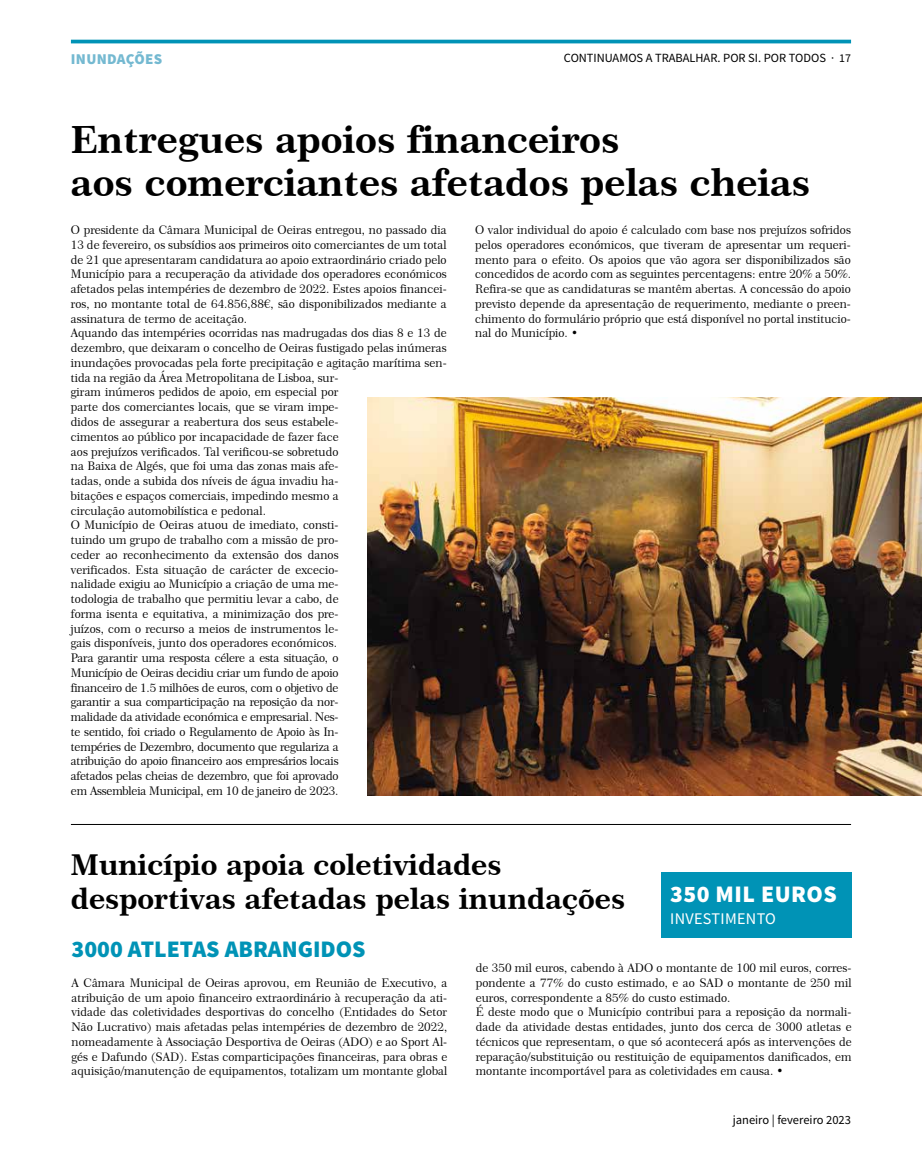
<style>
.page{position:relative;width:922px;height:1170px;background:#fff}
.page>*{position:absolute;margin:0;border:0;box-sizing:border-box;transform-origin:0 0}
.t1{font:37.5px/43.1px "Century 751 BT Bold B";color:#000}
.t2{font:28.75px/33px "Century 751 BT Bold B";color:#000}
.t3{font:900 23.75px "Source Sans Pro";color:#0093b6}
.t4{font:900 23.75px "Source Sans Pro";letter-spacing:.02em;color:#fff}
.t5{font:16.25px "Source Sans Pro";letter-spacing:.02em;color:#fff}
.t6{font:900 15px "Source Sans Pro";letter-spacing:.02em;color:#74b9d1}
.t7{font:12.5px "Source Sans Pro";color:#000}
.t8{font:11.88px/14.8px "Century 751 BT Roman B";color:#000;text-align:justify}
.s1{font-size:11.88px}
.s2{font-family:"Century 751 BT Bold B"}
</style>
<div class="page">
<hr style="left:71px;top:40px;width:779px;height:3px;background:#0093b6">
<hr style="left:71px;top:824px;width:779px;height:1px;background:#000">
<img style="left:367px;top:397px;width:554px;height:398px">
<div style="left:661px;top:872px;width:190px;height:65px;background:#0093b6"></div>
<p class="t6" style="left:71px;top:49px;width:93px">INUNDAÇÕES</p>
<p class="t7" style="left:564px;top:50px;width:288px">CONTINUAMOS A TRABALHAR. POR SI. POR TODOS · <span class="s1">17</span></p>
<h1 class="t1" style="left:71px;top:117px;width:740px">Entregues apoios financeiros<br>aos comerciantes afetados pelas cheias</h1>
<p class="t8" style="left:71px;top:222px;width:377px;text-align:left">O presidente da Câmara Municipal de Oeiras entregou, no passado dia 13 de fevereiro, os subsídios aos primeiros oito comerciantes de um total de 21 que apresentaram candidatura ao apoio extraordinário criado pelo Município para a recuperação da atividade dos operadores económicos afetados pelas intempéries de dezembro de 2022. Estes apoios financei&shy;ros, no montante total de 64.856,88€, são disponibilizados mediante a assinatura de termo de aceitação.<br>Aquando das intempéries ocorridas nas madrugadas dos dias 8 e 13 de dezembro, que deixaram o concelho de Oeiras fustigado pelas inúmeras inundações provocadas pela forte precipitação e agitação marítima sen&shy;tida na região da Área Metropolitana de Lisboa, sur-<br>giram inúmeros pedidos de apoio, em especial por<br>parte dos comerciantes locais, que se viram impe-<br>didos de assegurar a reabertura dos seus estabele-<br>cimentos ao público por incapacidade de fazer face<br>aos prejuízos verificados. Tal verificou-se sobretudo<br>na Baixa de Algés, que foi uma das zonas mais afe-<br>tadas, onde a subida dos níveis de água invadiu ha-<br>bitações e espaços comerciais, impedindo mesmo a<br>circulação automobilística e pedonal.<br>O Município de Oeiras atuou de imediato, consti-<br>tuindo um grupo de trabalho com a missão de pro-<br>ceder ao reconhecimento da extensão dos danos<br>verificados. Esta situação de carácter de excecio-<br>nalidade exigiu ao Município a criação de uma me-<br>todologia de trabalho que permitiu levar a cabo, de<br>forma isenta e equitativa, a minimização dos pre-<br>juízos, com o recurso a meios de instrumentos le-<br>gais disponíveis, junto dos operadores económicos.<br>Para garantir uma resposta célere a esta situação, o<br>Município de Oeiras decidiu criar um fundo de apoio<br>financeiro de 1.5 milhões de euros, com o objetivo de<br>garantir a sua comparticipação na reposição da nor-<br>malidade da atividade económica e empresarial. Nes-<br>te sentido, foi criado o Regulamento de Apoio às In-<br>tempéries de Dezembro, documento que regulariza a<br>atribuição do apoio financeiro aos empresários locais<br>afetados pelas cheias de dezembro, que foi aprovado<br>em Assembleia Municipal, em 10 de janeiro de 2023.</p>
<p class="t8" style="left:475px;top:222px;width:377px">O valor individual do apoio é calculado com base nos prejuízos sofridos pelos operadores económicos, que tiveram de apresentar um requeri&shy;mento para o efeito. Os apoios que vão agora ser disponibilizados são concedidos de acordo com as seguintes percentagens: entre 20% a 50%.<br>Refira-se que as candidaturas se mantêm abertas. A concessão do apoio previsto depende da apresentação de requerimento, mediante o preen&shy;chimento do formulário próprio que está disponível no portal institucio&shy;nal do Município. <span class="s2">•</span></p>
<h2 class="t2" style="left:71px;top:848px;width:555px">Município apoia coletividades desportivas afetadas pelas inundações</h2>
<h3 class="t3" style="left:71px;top:933px;width:295px">3000 ATLETAS ABRANGIDOS</h3>
<p class="t8" style="left:71px;top:975px;width:377px">A Câmara Municipal de Oeiras aprovou, em Reunião de Executivo, a atribuição de um apoio financeiro extraordinário à recuperação da ati&shy;vidade das coletividades desportivas do concelho (Entidades do Setor Não Lucrativo) mais afetadas pelas intempéries de dezembro de 2022, nomeadamente à Associação Desportiva de Oeiras (ADO) e ao Sport Al&shy;gés e Dafundo (SAD). Estas comparticipações financeiras, para obras e aquisição/manutenção de equipamentos, totalizam um montante global</p>
<h3 class="t4" style="left:670px;top:878px;width:168px">350 MIL EUROS</h3>
<h3 class="t5" style="left:670px;top:908px;width:107px">INVESTIMENTO</h3>
<p class="t8" style="left:475px;top:960px;width:377px;text-align:left">de 350 mil euros, cabendo à ADO o montante de 100 mil euros, corres&shy;pondente a 77% do custo estimado, e ao SAD o montante de 250 mil euros, correspondente a 85% do custo estimado.<br>É deste modo que o Município contribui para a reposição da normali&shy;dade da atividade destas entidades, junto dos cerca de 3000 atletas e técnicos que representam, o que só acontecerá após as intervenções de reparação/substituição ou restituição de equipamentos danificados, em montante incomportável para as coletividades em causa. <span class="s2">•</span></p>
<p class="t7" style="left:732px;top:1112px;width:120px">janeiro | fevereiro 2023</p>
</div>
